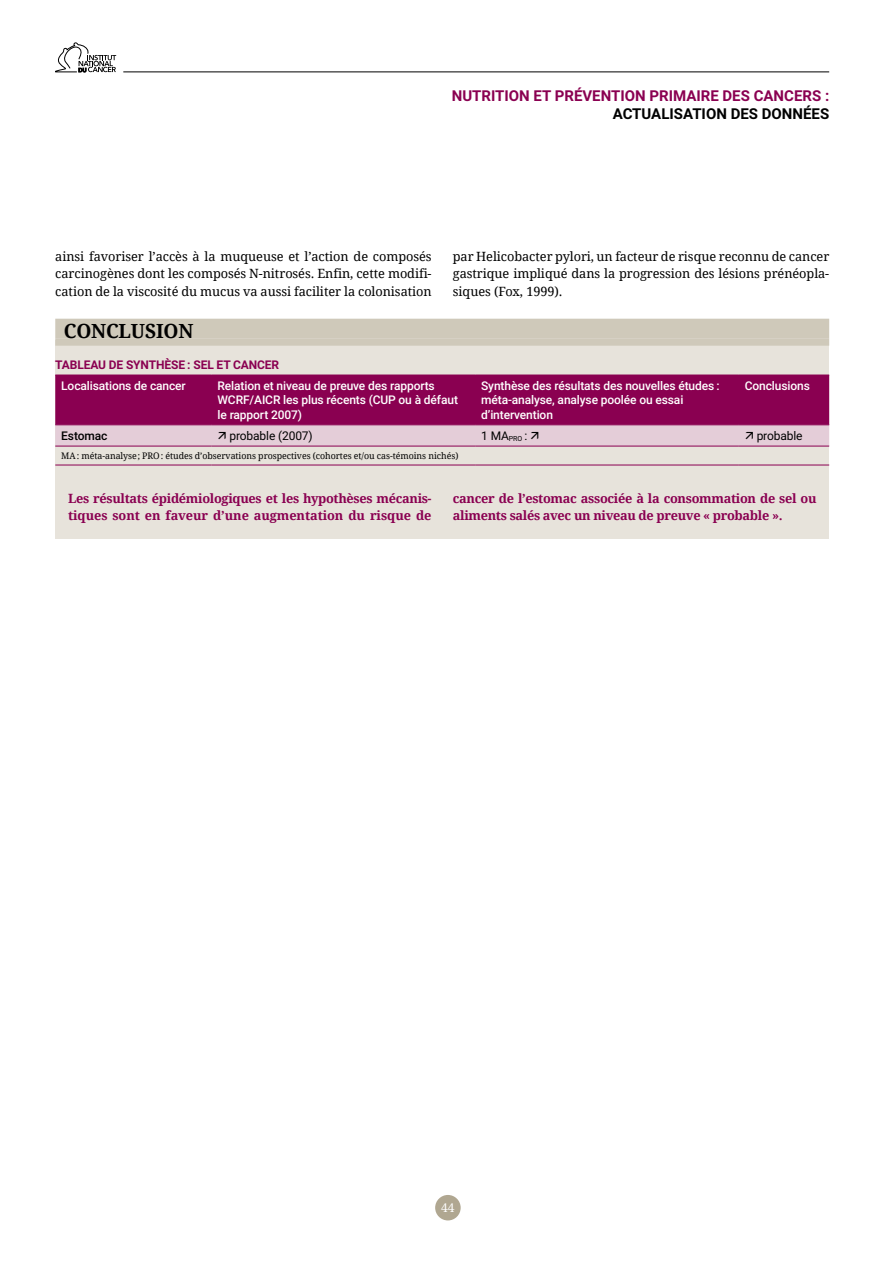
<style>
.page{position:relative;width:893px;height:1263px;background:#fff}
.page>*{position:absolute;margin:0;border:0;box-sizing:border-box;transform-origin:0 0}
.Conclusion_titre{font:700 19.5px "Droid Serif";letter-spacing:-.01em;color:#000}
.t1{font:700 15px "Roboto";color:#8a0051}
.t2{font:700 15px "Roboto";color:#000}
.Corps_de_texte{font:12.75px/17.2px "Droid Serif";letter-spacing:-.005em;color:#000;text-align:justify}
.Encadré_texte{font:700 12.75px/17.2px "Droid Serif";letter-spacing:-.025em;color:#8a0051}
.Tableau_soustitre{font:500 12px/14.4px "Roboto";letter-spacing:-.01em;color:#fff}
.Tableau_titre{font:700 12px "Roboto";letter-spacing:-.01em;color:#8a0051}
.Tableau_texte{font:12px "Roboto";letter-spacing:-.01em;color:#000}
.Tableau_texte-2{font:500 12px "Roboto";letter-spacing:-.01em;color:#000}
.t3{font:12px "Droid Serif";color:#fff}
.Source_texte{font:9px "Droid Serif";letter-spacing:-.005em;color:#000}
</style>
<div class="page">
<hr style="left:123px;top:71px;width:706px;height:1px;background:#000">
<svg style="left:55px;top:43px;width:61px;height:29px"></svg>
<div style="left:435px;top:1195px;width:26px;height:25px;background:#b0a791;border-radius:50%"></div>
<div style="left:55px;top:340px;width:774px;height:199px;background:#e7e3db"></div>
<div style="left:55px;top:319px;width:774px;height:19px;background:#cfc9ba"></div>
<div style="left:55px;top:338px;width:774px;height:8px;background:#cfc9ba"></div>
<hr style="left:55px;top:446px;width:157px;height:1px;background:#8a0051">
<hr style="left:212px;top:446px;width:263px;height:1px;background:#8a0051">
<hr style="left:475px;top:446px;width:264px;height:1px;background:#8a0051">
<hr style="left:739px;top:446px;width:90px;height:1px;background:#8a0051">
<hr style="left:55px;top:465px;width:157px;height:1px;background:#8a0051">
<hr style="left:212px;top:465px;width:263px;height:1px;background:#8a0051">
<hr style="left:475px;top:465px;width:264px;height:1px;background:#8a0051">
<hr style="left:739px;top:465px;width:90px;height:1px;background:#8a0051">
<svg style="left:55px;top:375px;width:774px;height:71px;background:#a33a77"></svg>
<p class="t1" style="left:452px;top:85px;width:379px">NUTRITION ET PRÉVENTION PRIMAIRE DES CANCERS :</p>
<p class="t2" style="left:613px;top:103px;width:218px">ACTUALISATION DES DONNÉES</p>
<p class="Corps_de_texte" style="left:55px;top:248px;width:378px">ainsi favoriser l’accès à la muqueuse et l’action de composés carcinogènes dont les composés N-nitrosés. Enfin, cette modifi&shy;cation de la viscosité du mucus va aussi faciliter la colonisation</p>
<p class="Conclusion_titre" style="left:64px;top:320px;width:131px">CONCLUSION</p>
<p class="Tableau_titre" style="left:55px;top:356px;width:225px">TABLEAU DE SYNTHÈSE : SEL ET CANCER</p>
<p class="Tableau_soustitre" style="left:61px;top:378px;width:126px">Localisations de cancer</p>
<p class="Tableau_soustitre" style="left:218px;top:378px;width:242px">Relation et niveau de preuve des rapports<br>WCRF/AICR les plus récents (CUP ou à défaut le rapport 2007)</p>
<p class="Tableau_soustitre" style="left:481px;top:378px;width:240px">Synthèse des résultats des nouvelles études : méta-analyse, analyse poolée ou essai d’intervention</p>
<p class="Tableau_soustitre" style="left:745px;top:378px;width:67px">Conclusions</p>
<p class="Tableau_texte-2" style="left:61px;top:427px;width:48px">Estomac</p>
<p class="Tableau_texte" style="left:229px;top:427px;width:85px">probable (2007)</p>
<p class="Tableau_texte" style="left:481px;top:427px;width:48px">1 MA<sub>PRO</sub> :</p>
<p class="Tableau_texte" style="left:757px;top:427px;width:47px">probable</p>
<p class="Source_texte" style="left:61px;top:451px;width:399px">MA: méta-analyse; PRO: études d’observations prospectives (cohortes et/ou cas-témoins nichés)</p>
<p class="Corps_de_texte" style="left:453px;top:248px;width:378px">par Helicobacter pylori, un facteur de risque reconnu de cancer gastrique impliqué dans la progression des lésions prénéopla&shy;siques (Fox, 1999).</p>
<p class="Encadré_texte" style="left:68px;top:489px;width:365px">Les résultats épidémiologiques et les hypothèses mécanis&shy;tiques sont en faveur d’une augmentation du risque de</p>
<p class="Encadré_texte" style="left:453px;top:489px;width:365px">cancer de l’estomac associée à la consommation de sel ou aliments salés avec un niveau de preuve « probable ».</p>
<p class="t3" style="left:441px;top:1201px;width:15px">44</p>
</div>
